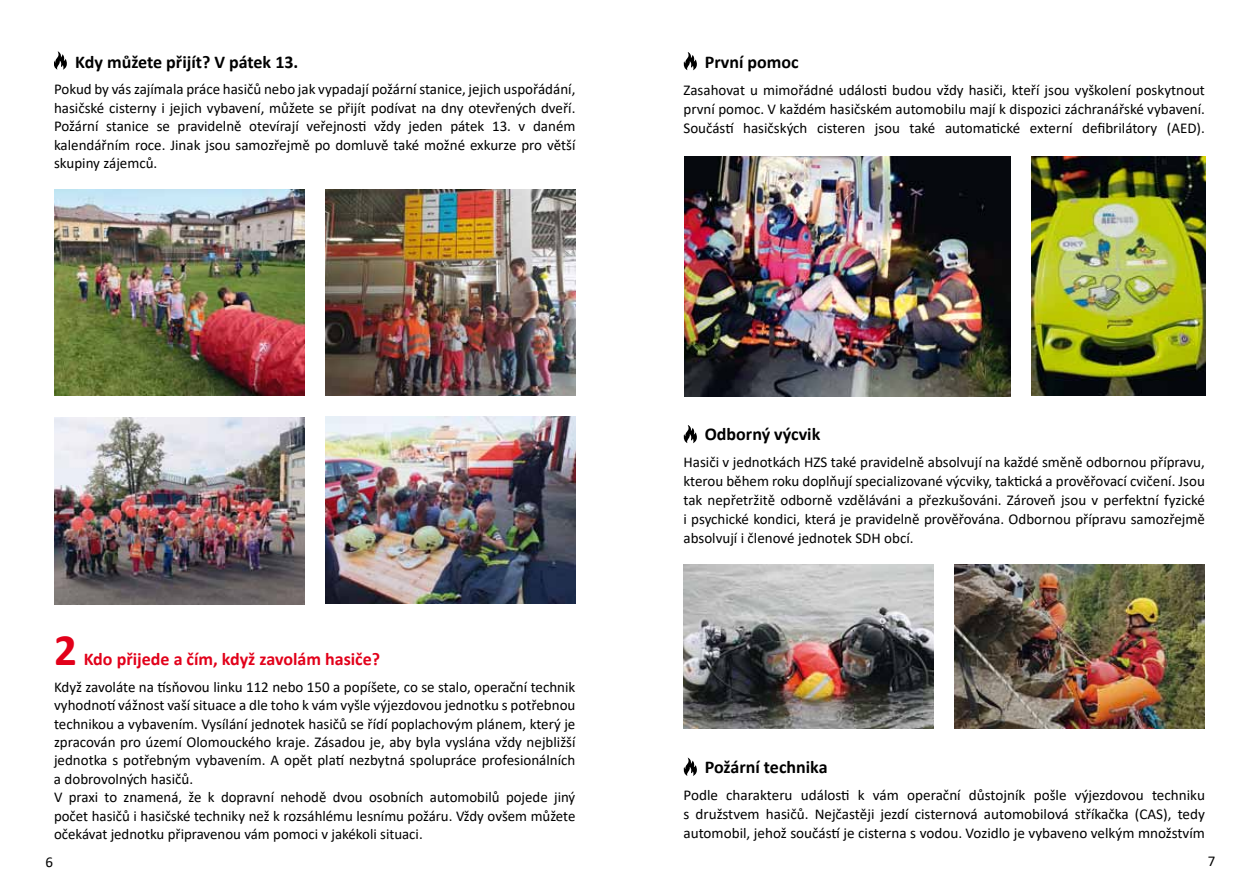
<style>
.page{position:relative;width:1259px;height:893px;background:#fff}
.page>*{position:absolute;margin:0;border:0;box-sizing:border-box;transform-origin:0 0}
.t1{font:700 45px "Calibri";color:#e2001a}
.t2{font:700 18px "Calibri";color:#000}
.t3{font:700 18px "Calibri";color:#e2001a}
.t4{font:15px/18.3px "Calibri";color:#000;text-align:justify}
</style>
<div class="page">
<img style="left:1031px;top:157px;width:174px;height:239px">
<img style="left:684px;top:157px;width:327px;height:239px">
<img style="left:955px;top:565px;width:250px;height:163px">
<img style="left:683px;top:565px;width:250px;height:163px">
<svg style="left:54px;top:51px;width:13px;height:19px"></svg>
<svg style="left:683px;top:52px;width:14px;height:19px"></svg>
<svg style="left:683px;top:425px;width:14px;height:18px"></svg>
<svg style="left:683px;top:758px;width:14px;height:18px"></svg>
<img style="left:54px;top:189px;width:250px;height:206px">
<img style="left:325px;top:417px;width:250px;height:187px">
<img style="left:325px;top:189px;width:250px;height:206px">
<img style="left:54px;top:418px;width:250px;height:187px">
<p class="t2" style="left:75px;top:49px;width:225px">Kdy můžete přijít? V pátek 13.</p>
<p class="t4" style="left:54px;top:80px;width:523px">Pokud by vás zajímala práce hasičů nebo jak vypadají požární stanice, jejich uspořádání, hasičské cisterny i jejich vybavení, můžete se přijít podívat na dny otevřených dveří.<br>Požární stanice se pravidelně otevírají veřejnosti vždy jeden pátek 13. v daném kalendářním roce. Jinak jsou samozřejmě po domluvě také možné exkurze pro větší skupiny zájemců.</p>
<h1 class="t1" style="left:54px;top:618px;width:24px">2</h1>
<p class="t3" style="left:84px;top:646px;width:298px">Kdo přijede a čím, když zavolám hasiče?</p>
<p class="t4" style="left:54px;top:677px;width:523px;text-align:left">Když zavoláte na tísňovou linku 112 nebo 150 a popíšete, co se stalo, operační technik vyhodnotí vážnost vaší situace a dle toho k vám vyšle výjezdovou jednotku s potřebnou technikou a vybavením. Vysílání jednotek hasičů se řídí poplachovým plánem, který je zpracován pro území Olomouckého kraje. Zásadou je, aby byla vyslána vždy nejbližší jednotka s potřebným vybavením. A opět platí nezbytná spolupráce profesionálních a dobrovolných hasičů.<br>V praxi to znamená, že k dopravní nehodě dvou osobních automobilů pojede jiný počet hasičů i hasičské techniky než k rozsáhlému lesnímu požáru. Vždy ovšem můžete očekávat jednotku připravenou vám pomoci v jakékoli situaci.</p>
<p class="t2" style="left:705px;top:49px;width:95px">První pomoc</p>
<p class="t4" style="left:683px;top:80px;width:523px;line-height:18.9px">Zasahovat u mimořádné události budou vždy hasiči, kteří jsou vyškolení poskytnout první pomoc. V každém hasičském automobilu mají k dispozici záchranářské vybavení.<br>Součástí hasičských cisteren jsou také automatické externí defibrilátory (AED).</p>
<p class="t2" style="left:705px;top:421px;width:117px">Odborný výcvik</p>
<p class="t4" style="left:683px;top:452px;width:523px;line-height:18.9px">Hasiči v jednotkách HZS také pravidelně absolvují na každé směně odbornou přípravu, kterou během roku doplňují specializované výcviky, taktická a prověřovací cvičení. Jsou tak nepřetržitě odborně vzděláváni a přezkušováni. Zároveň jsou v perfektní fyzické i psychické kondici, která je pravidelně prověřována. Odbornou přípravu samozřejmě absolvují i členové jednotek SDH obcí.</p>
<p class="t2" style="left:705px;top:754px;width:124px">Požární technika</p>
<p class="t4" style="left:683px;top:785px;width:523px;line-height:18.9px">Podle charakteru události k vám operační důstojník pošle výjezdovou techniku s družstvem hasičů. Nejčastěji jezdí cisternová automobilová stříkačka (CAS), tedy automobil, jehož součástí je cisterna s vodou. Vozidlo je vybaveno velkým množstvím</p>
<p class="t4" style="left:45px;top:852px;width:9px">6</p>
<p class="t4" style="left:1208px;top:851px;width:9px">7</p>
</div>
